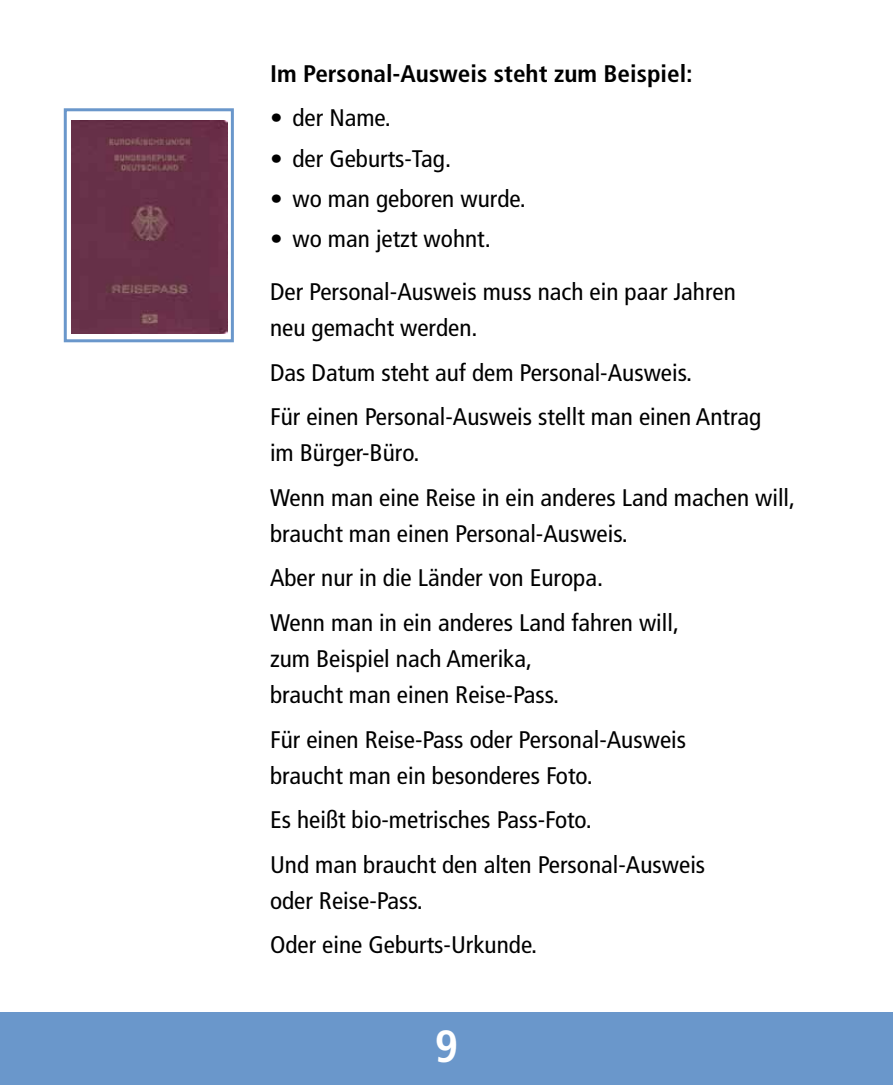
<style>
.page{position:relative;width:893px;height:1085px;background:#fff}
.page>*{position:absolute;margin:0;border:0;box-sizing:border-box;transform-origin:0 0}
.t1{font:700 condensed 45px "Frutiger";color:#fff}
.t2{font:condensed 24px/44.5px "Frutiger";color:#000;scale:1.05 1}
.t3{font:700 condensed 24px "Frutiger";color:#000;scale:1.05 1}
</style>
<div class="page">
<div style="left:0;top:1012px;width:893px;height:72px;background:#6a97cb"></div>
<img style="left:71px;top:120px;width:156px;height:214px">
<div style="left:64px;top:108px;width:170px;height:234px;border:3px solid #6a97cb"></div>
<p class="t3" style="left:270px;top:59px;width:404px">Im Personal-Ausweis steht zum Beispiel:</p>
<p class="t2" style="left:270px;top:96px;width:117px">• der Name.</p>
<p class="t2" style="left:270px;top:136px;width:174px">• der Geburts-Tag.</p>
<p class="t2" style="left:270px;top:176px;width:245px">• wo man geboren wurde.</p>
<p class="t2" style="left:270px;top:217px;width:212px">• wo man jetzt wohnt.</p>
<p class="t2" style="left:270px;top:274px;width:445px;line-height:36px">Der Personal-Ausweis muss nach ein paar Jahren neu gemacht werden.</p>
<p class="t2" style="left:270px;top:350px;width:469px">Das Datum steht auf dem Personal-Ausweis.<br>Für einen Personal-Ausweis stellt man einen Antrag</p>
<p class="t2" style="left:270px;top:431px;width:502px">im Bürger-Büro.<br>Wenn man eine Reise in ein anderes Land machen will,</p>
<p class="t2" style="left:270px;top:511px;width:391px">braucht man einen Personal-Ausweis.<br>Aber nur in die Länder von Europa.<br>Wenn man in ein anderes Land fahren will,</p>
<p class="t2" style="left:270px;top:640px;width:277px;line-height:36px">zum Beispiel nach Amerika, braucht man einen Reise-Pass.</p>
<p class="t2" style="left:270px;top:721px;width:398px;line-height:36px">Für einen Reise-Pass oder Personal-Ausweis braucht man ein besonderes Foto.</p>
<p class="t2" style="left:270px;top:797px;width:416px">Es heißt bio-metrisches Pass-Foto.<br>Und man braucht den alten Personal-Ausweis</p>
<p class="t2" style="left:270px;top:878px;width:256px">oder Reise-Pass.<br>Oder eine Geburts-Urkunde.</p>
<h1 class="t1" style="left:435px;top:1019px;width:25px">9</h1>
</div>
